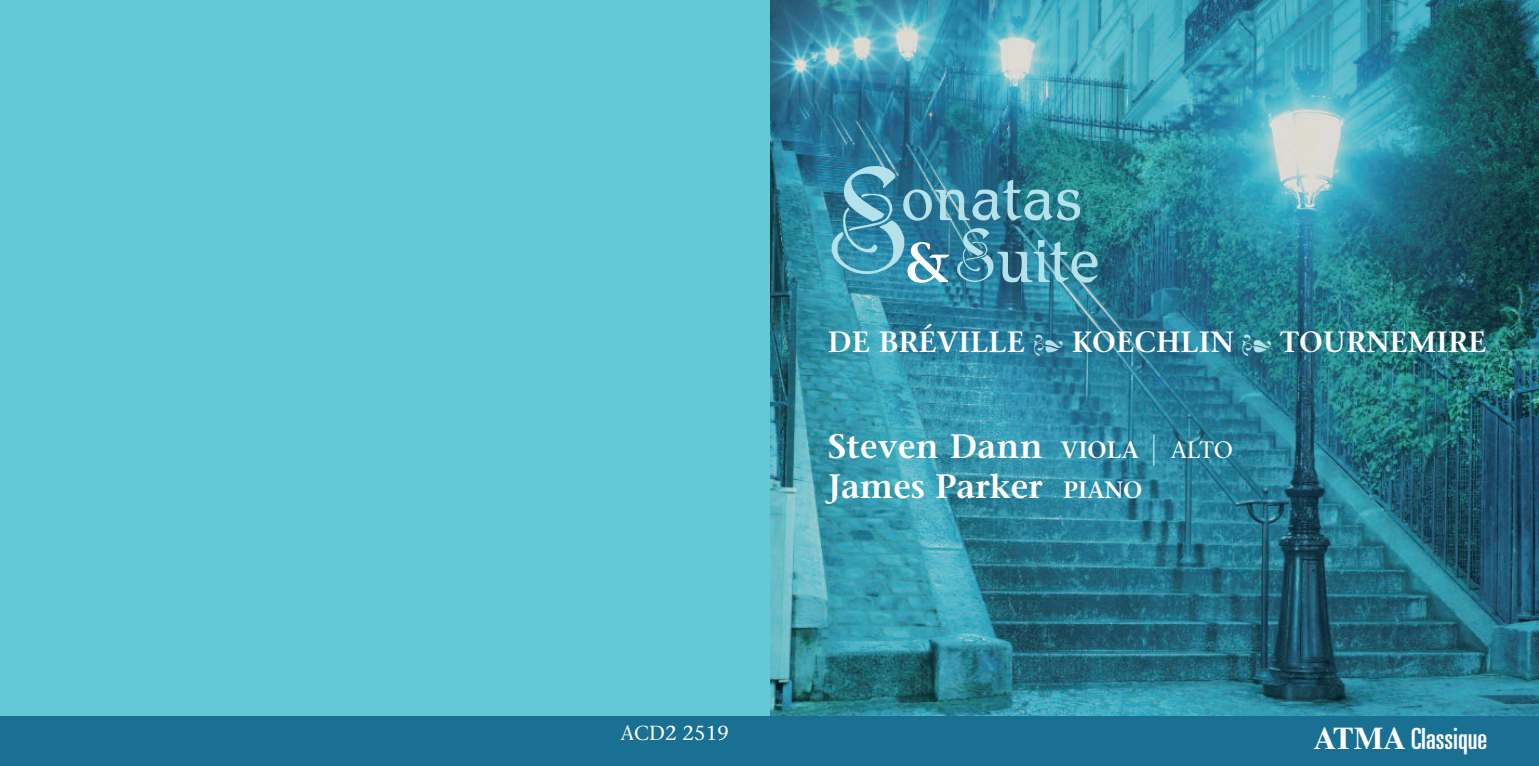
<style>
.page{position:relative;width:1539px;height:766px;background:#fff}
.page>*{position:absolute;margin:0;border:0;box-sizing:border-box;transform-origin:0 0}
.t1{font:64.8px/61.9px "BD Renaissance";letter-spacing:.05em;color:#b4e1ea;text-align:right}
.t2{font:600 33.75px/40.5px "Stone Serif";color:#fff}
.t3{font:600 29.25px "Stone Serif";color:#fff}
.t4{font:ultra-condensed 29.25px "Univers";color:#fff}
.t5{font:20.25px "Stone Serif";color:#fff}
.s1{font-family:"Horst";font-size:129.38px}
.s2{font-family:"Stone Serif";font-weight:600;font-size:56.25px;color:#fff}
.s3{font-family:"Horst"}
.s4{font-family:"L Decoration Pi One";font-weight:400;color:#b4e1ea}
.s5{font-size:23.62px}
.s6{font-family:"Grotesque";font-weight:300;font-stretch:condensed;font-size:31.5px;color:#b4e1ea}
.s7{font-weight:400;font-size:23.62px}
.s8{font-family:"Times";font-weight:700;font-stretch:normal;font-size:31.5px}
</style>
<div class="page">
<img style="left:770px;top:0;width:769px;height:715px">
<div style="left:0;top:0;width:770px;height:725px;background:#63c9d8"></div>
<div style="left:0;top:715px;width:1539px;height:50px;background:#1a7092"></div>
<p class="t5" style="left:620px;top:725px;width:110px">ACD2 2519</p>
<h1 class="t1" style="left:828px;top:167px;width:271px"><span class="s1">S</span>onatas <span class="s2">&amp;</span><span class="s3">S</span>uite</h1>
<p class="t3" style="left:828px;top:330px;width:660px">DE BRÉVILLE <span class="s4">-</span> KOECHLIN <span class="s4">-</span> TOURNEMIRE</p>
<p class="t2" style="left:828px;top:429px;width:407px">Steven Dann <span class="s5">VIOLA</span> <span class="s6">|</span> <span class="s7">ALTO<br></span>James Parker <span class="s5">PIANO</span></p>
<p class="t4" style="left:1314px;top:727px;width:175px"><span class="s8">ATMA</span> Classique</p>
</div>
